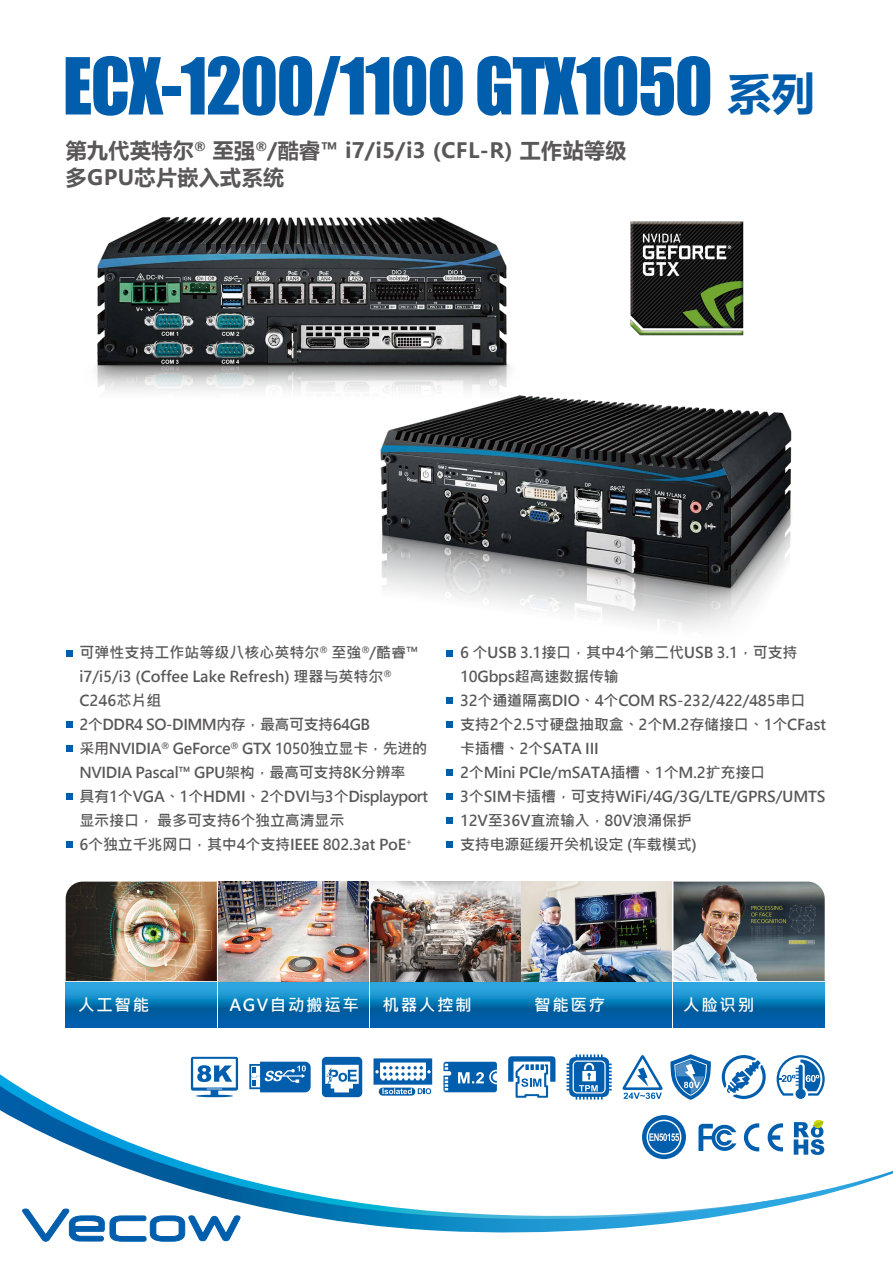
<style>
.page{position:relative;width:893px;height:1263px;background:#fff}
.page>*{position:absolute;margin:0;border:0;box-sizing:border-box;transform-origin:0 0}
.t1{font:72.6px "Impact";letter-spacing:-.02em;color:#005ead}
.t2{font:700 21px/27px "Microsoft Ya Hei UI";letter-spacing:.02em;color:#595757}
.t3{font:16.5px "Microsoft Jheng Hei UI Bold";letter-spacing:.1em;color:#fff}
.t4{font:15px/24px "Microsoft Jheng Hei UI Bold";letter-spacing:-.01em;color:#595757}
.s1{font-family:"Microsoft Ya Hei UI";font-weight:700;font-size:44.25px}
</style>
<div class="page">
<svg style="left:0;top:1063px;width:893px;height:179px"></svg>
<svg style="left:22px;top:1209px;width:218px;height:32px"></svg>
<img style="left:522px;top:882px;width:303px;height:99px">
<img style="left:66px;top:882px;width:454px;height:99px">
<svg style="left:673px;top:982px;width:152px;height:46px;background:#0d79ba"></svg>
<svg style="left:66px;top:982px;width:151px;height:46px;background:#0d79ba"></svg>
<svg style="left:218px;top:982px;width:151px;height:46px;background:#0d79ba"></svg>
<svg style="left:370px;top:982px;width:150px;height:46px;background:#0d79ba"></svg>
<svg style="left:522px;top:982px;width:150px;height:46px;background:#0d79ba"></svg>
<div style="left:446px;top:698px;width:7px;height:6px;background:#005ead"></div>
<div style="left:446px;top:721px;width:7px;height:7px;background:#005ead"></div>
<div style="left:446px;top:769px;width:7px;height:7px;background:#005ead"></div>
<div style="left:446px;top:817px;width:7px;height:6px;background:#005ead"></div>
<div style="left:446px;top:793px;width:7px;height:7px;background:#005ead"></div>
<div style="left:446px;top:841px;width:7px;height:6px;background:#005ead"></div>
<svg style="left:66px;top:650px;width:6px;height:6px"></svg>
<div style="left:66px;top:721px;width:6px;height:7px;background:#005ead"></div>
<div style="left:66px;top:745px;width:6px;height:7px;background:#005ead"></div>
<div style="left:66px;top:793px;width:6px;height:7px;background:#005ead"></div>
<svg style="left:66px;top:841px;width:6px;height:6px"></svg>
<svg style="left:794px;top:1120px;width:30px;height:35px"></svg>
<svg style="left:698px;top:1124px;width:38px;height:27px"></svg>
<svg style="left:744px;top:1123px;width:39px;height:28px"></svg>
<svg style="left:642px;top:1115px;width:44px;height:44px"></svg>
<svg style="left:647px;top:1120px;width:34px;height:34px"></svg>
<div style="left:648px;top:1121px;width:32px;height:32px;background:#005ead;border-radius:50%"></div>
<svg style="left:649px;top:1133px;width:30px;height:8px"></svg>
<svg style="left:249px;top:1062px;width:62px;height:30px;background:#3982bf"></svg>
<svg style="left:443px;top:1062px;width:54px;height:30px;background:#307cbc"></svg>
<svg style="left:567px;top:1054px;width:45px;height:45px"></svg>
<svg style="left:508px;top:1056px;width:47px;height:42px"></svg>
<svg style="left:191px;top:1057px;width:47px;height:40px"></svg>
<svg style="left:322px;top:1057px;width:40px;height:40px"></svg>
<svg style="left:373px;top:1058px;width:59px;height:37px"></svg>
<svg style="left:670px;top:1054px;width:41px;height:46px"></svg>
<svg style="left:722px;top:1055px;width:44px;height:44px"></svg>
<svg style="left:622px;top:1055px;width:41px;height:44px"></svg>
<svg style="left:777px;top:1055px;width:48px;height:44px"></svg>
<img style="left:630px;top:221px;width:114px;height:115px">
<img style="left:380px;top:396px;width:412px;height:261px">
<img style="left:96px;top:217px;width:429px;height:248px">
<h1 class="t1" style="left:63px;top:30px;width:754px">ECX-1200/1100 GTX1050 <span class="s1">系列</span></h1>
<h2 class="t2" style="left:66px;top:136px;width:562px">第九代英特尔<sup>®</sup> 至强<sup>®</sup>/酷睿™ i7/i5/i3 (CFL-R) 工作站等级多GPU芯片嵌入式系统</h2>
<p class="t4" style="left:79px;top:640px;width:350px">可弹性支持工作站等级八核心英特尔<sup>®</sup> 至強<sup>®</sup>/酷睿™ i7/i5/i3 (Coffee Lake Refresh) 理器与英特尔<sup>®<br></sup>C246芯片组<br>2个DDR4 SO-DIMM内存，最高可支持64GB<br>采用NVIDIA<sup>®</sup> GeForce<sup>®</sup> GTX 1050独立显卡，先进的<br>NVIDIA Pascal™ GPU架构，最高可支持8K分辨率<br>具有1个VGA、1个HDMI、2个DVI与3个Displayport显示接口， 最多可支持6个独立高清显示<br>6个独立千兆网口，其中4个支持IEEE 802.3at PoE<sup>+</sup></p>
<p class="t4" style="left:460px;top:640px;width:368px">6 个USB 3.1接口，其中4个第二代USB 3.1，可支持<br>10Gbps超高速数据传输<br>32个通道隔离DIO、4个COM RS-232/422/485串口<br>支持2个2.5寸硬盘抽取盒、2个M.2存储接口、1个CFast卡插槽、2个SATA III<br>2个Mini PCIe/mSATA插槽、1个M.2扩充接口<br>3个SIM卡插槽，可支持WiFi/4G/3G/LTE/GPRS/UMTS<br>12V至36V直流输入，80V浪涌保护<br>支持电源延缓开关机设定 (车载模式)</p>
<p class="t3" style="left:78px;top:994px;width:72px">人工智能</p>
<p class="t3" style="left:229px;top:994px;width:131px">AGV自动搬运车</p>
<p class="t3" style="left:383px;top:994px;width:91px">机器人控制</p>
<p class="t3" style="left:534px;top:994px;width:72px">智能医疗</p>
<p class="t3" style="left:683px;top:994px;width:72px">人脸识别</p>
</div>
